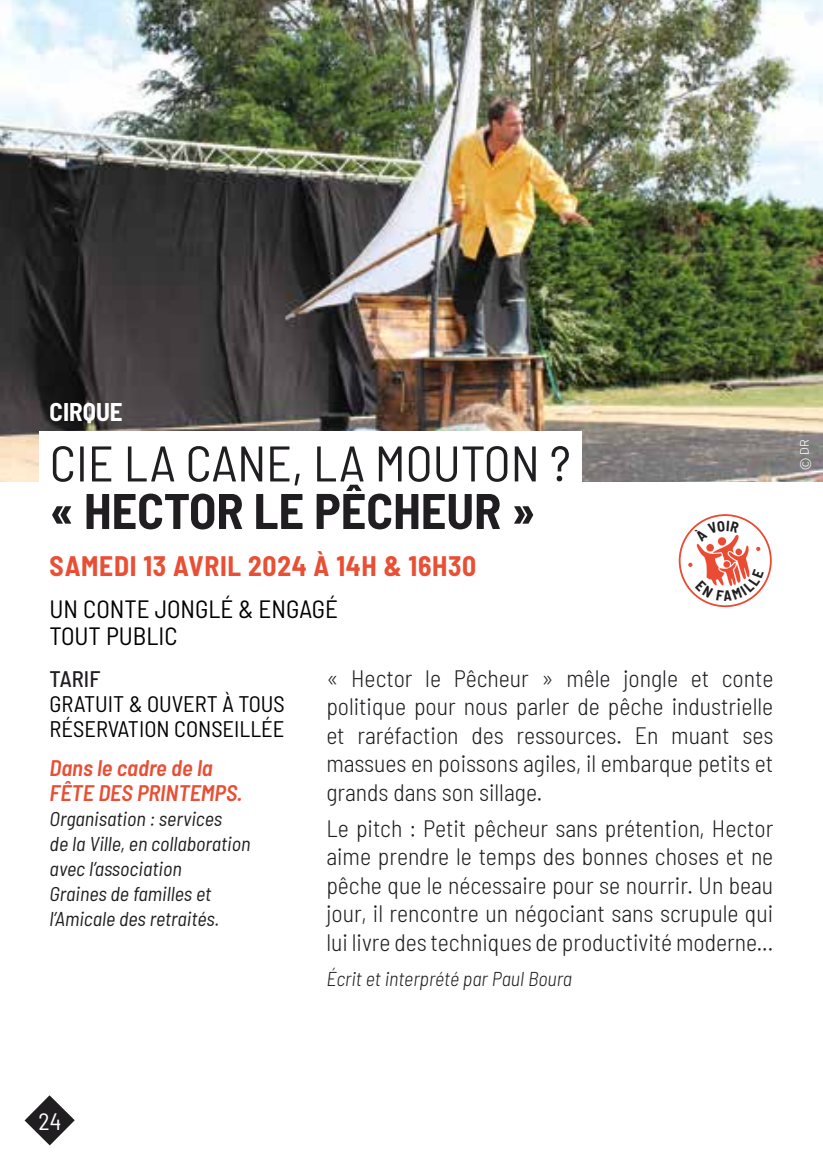
<style>
.page{position:relative;width:823px;height:1170px;background:#fff}
.page>*{position:absolute;margin:0;border:0;box-sizing:border-box;transform-origin:0 0}
.t1{font:semi-condensed 50px "Barlow";color:#201e21}
.t2{font:700 semi-condensed 50px "Barlow";color:#201e21}
.t3{font:700 semi-condensed 27.5px "Barlow";letter-spacing:.025em;color:#e84f34}
.t4{font:semi-condensed 25px/27.5px "Barlow";color:#000}
.t5{font:700 semi-condensed 25px "Barlow";color:#fff}
.t6{font:300 semi-condensed 23.75px/28.5px "Barlow";color:#201e21;text-align:justify}
.t7{font:semi-condensed 23.75px "Barlow";color:#fff}
.t8{font:semi-condensed 22.5px/25px "Barlow";color:#000}
.t9{font:italic 600 semi-condensed 22.5px/25px "Barlow";color:#e84f34}
.t10{font:500 semi-condensed 22.5px "Barlow";color:#201e21}
.t11{font:italic semi-condensed 20px/25px "Barlow";color:#201e21}
.t12{font:italic 300 semi-condensed 20px "Barlow";color:#201e21}
.t13{font:300 12.5px "DIN2014";color:#fff}
</style>
<div class="page">
<img style="left:0;top:0;width:822px;height:481px">
<div style="left:39px;top:431px;width:542px;height:60px;background:#fff"></div>
<svg style="left:679px;top:515px;width:91px;height:91px"></svg>
<div style="left:678px;top:514px;width:93px;height:93px;border:2px solid #e94b33;border-radius:50%"></div>
<svg style="left:25px;top:1095px;width:50px;height:50px"></svg>
<svg style="left:687px;top:520px;width:76px;height:81px"></svg>
<p class="t5" style="left:50px;top:394px;width:74px">CIRQUE</p>
<h1 class="t1" style="left:50px;top:427px;width:522px">CIE LA CANE, LA MOUTON ?</h1>
<h1 class="t2" style="left:50px;top:474px;width:487px">« HECTOR LE PÊCHEUR »</h1>
<p class="t3" style="left:50px;top:546px;width:428px">SAMEDI 13 AVRIL 2024 À 14H &amp; 16H30</p>
<p class="t4" style="left:50px;top:593px;width:290px">UN CONTE JONGLÉ &amp; ENGAGÉ<br>TOUT PUBLIC</p>
<p class="t10" style="left:50px;top:662px;width:52px">TARIF</p>
<p class="t8" style="left:50px;top:689px;width:236px">GRATUIT &amp; OUVERT À TOUS<br>RÉSERVATION CONSEILLÉE</p>
<p class="t9" style="left:50px;top:753px;width:194px">Dans le cadre de la<br>FÊTE DES PRINTEMPS.</p>
<p class="t11" style="left:50px;top:804px;width:202px">Organisation : services<br>de la Ville, en collaboration avec l’association<br>Graines de familles et l’Amicale des retraités.</p>
<p class="t6" style="left:326px;top:662px;width:448px">« Hector le Pêcheur » mêle jongle et conte politique pour nous parler de pêche industrielle et raréfaction des ressources. En muant ses massues en poissons agiles, il embarque petits et grands dans son sillage.</p>
<p class="t6" style="left:326px;top:812px;width:448px">Le pitch : Petit pêcheur sans prétention, Hector aime prendre le temps des bonnes choses et ne pêche que le nécessaire pour se nourrir. Un beau jour, il rencontre un négociant sans scrupule qui lui livre des techniques de productivité moderne...</p>
<p class="t12" style="left:326px;top:964px;width:247px">Écrit et interprété par Paul Boura</p>
<p class="t13" style="left:796px;top:470px;width:32px;rotate:-90deg">© DR</p>
<p class="t7" style="left:39px;top:1104px;width:24px">24</p>
</div>
